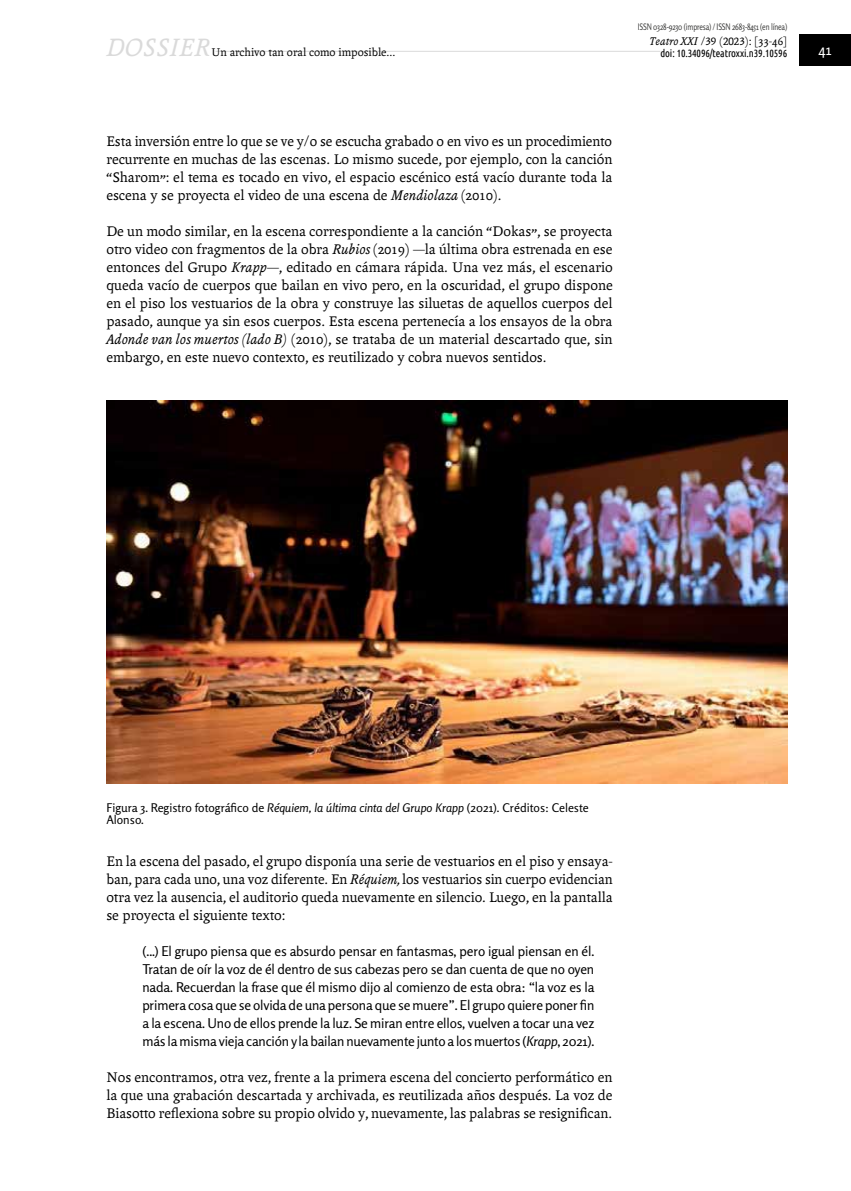
<style>
.page{position:relative;width:851px;height:1191px;background:#fff}
.page>*{position:absolute;margin:0;border:0;box-sizing:border-box;transform-origin:0 0}
.t1{font:italic 27px "Andralis ND Os F";letter-spacing:.02em;color:#dadada}
.t2{font:15px/18px "Andralis ND Os F";color:#000;text-align:justify}
.t3{font:15px "Rosario";color:#fff}
.t4{font:13.5px/18px "Rosario";letter-spacing:-.015em;color:#000;text-align:justify}
.t5{font:12px/12px "Rosario";color:#000}
.t6{font:12px "Andralis ND Os F";color:#000}
.t7{font:12px "Andralis NDSC";color:#000}
.t8{font:10.5px "Ubuntu Condensed";letter-spacing:-.01em;color:#000}
.t9{font:9px "Rosario";letter-spacing:-.02em;color:#3c3c3b;scale:.8 1}
.s1{font-family:"Andralis ND Os F";font-style:italic}
.s2{font-family:"Andralis ND Os F"}
.s3{font-style:italic}
</style>
<div class="page">
<hr style="left:112px;top:51px;width:664px;height:1px;background:#dadada">
<div style="left:660px;top:46px;width:127px;height:15px;background:#fff"></div>
<div style="left:799px;top:35px;width:51px;height:31px;background:#000"></div>
<div style="left:106px;top:35px;width:109px;height:30px;background:#fff"></div>
<img style="left:106px;top:400px;width:681px;height:383px">
<p class="t9" style="left:637px;top:20px;width:188px">ISSN 0328-9230 (impresa) / ISSN 2683-8451 (en línea)</p>
<p class="t7" style="left:649px;top:34px;width:139px"><span class="s1">Teatro XXI</span> /39 (2023): <span class="s2">[33-46]</span></p>
<h1 class="t1" style="left:106px;top:34px;width:105px">DOSSIER</h1>
<p class="t6" style="left:211px;top:46px;width:186px">Un archivo tan oral como imposible...</p>
<p class="t8" style="left:660px;top:47px;width:128px">doi: 10.34096/teatroxxi.n39.10596</p>
<p class="t3" style="left:818px;top:37px;width:15px">41</p>
<p class="t2" style="left:106px;top:132px;width:507px">Esta inversión entre lo que se ve y/o se escucha grabado o en vivo es un procedimiento recurrente en muchas de las escenas. Lo mismo sucede, por ejemplo, con la canción “Sharom”: el tema es tocado en vivo, el espacio escénico está vacío durante toda la escena y se proyecta el video de una escena de <span class="s3">Mendiolaza</span> (2010).</p>
<p class="t2" style="left:106px;top:222px;width:508px">De un modo similar, en la escena correspondiente a la canción “Dokas”, se proyecta otro video con fragmentos de la obra <span class="s3">Rubios</span> (2019) —la última obra estrenada en ese entonces del Grupo <span class="s3">Krapp</span>—, editado en cámara rápida. Una vez más, el escenario queda vacío de cuerpos que bailan en vivo pero, en la oscuridad, el grupo dispone en el piso los vestuarios de la obra y construye las siluetas de aquellos cuerpos del pasado, aunque ya sin esos cuerpos. Esta escena pertenecía a los ensayos de la obra <span class="s3">Adonde van los muertos (lado B)</span> (2010), se trataba de un material descartado que, sin embargo, en este nuevo contexto, es reutilizado y cobra nuevos sentidos.</p>
<p class="t5" style="left:106px;top:800px;width:484px">Figura 3. Registro fotográfico de <span class="s3">Réquiem, la última cinta del Grupo Krapp</span> (2021). Créditos: Celeste<br>Alonso.</p>
<p class="t2" style="left:106px;top:852px;width:507px">En la escena del pasado, el grupo disponía una serie de vestuarios en el piso y ensaya&shy;ban, para cada uno, una voz diferente. En <span class="s3">Réquiem,</span> los vestuarios sin cuerpo evidencian otra vez la ausencia, el auditorio queda nuevamente en silencio. Luego, en la pantalla se proyecta el siguiente texto:</p>
<p class="t4" style="left:142px;top:941px;width:453px">(...) El grupo piensa que es absurdo pensar en fantasmas, pero igual piensan en él.<br>Tratan de oír la voz de él dentro de sus cabezas pero se dan cuenta de que no oyen nada. Recuerdan la frase que él mismo dijo al comienzo de esta obra: “la voz es la primera cosa que se olvida de una persona que se muere”. El grupo quiere poner fin a la escena. Uno de ellos prende la luz. Se miran entre ellos, vuelven a tocar una vez más la misma vieja canción y la bailan nuevamente junto a los muertos (<span class="s3">Krapp</span>, 2021).</p>
<p class="t2" style="left:106px;top:1068px;width:507px">Nos encontramos, otra vez, frente a la primera escena del concierto performático en la que una grabación descartada y archivada, es reutilizada años después. La voz de Biasotto reflexiona sobre su propio olvido y, nuevamente, las palabras se resignifican.</p>
</div>
